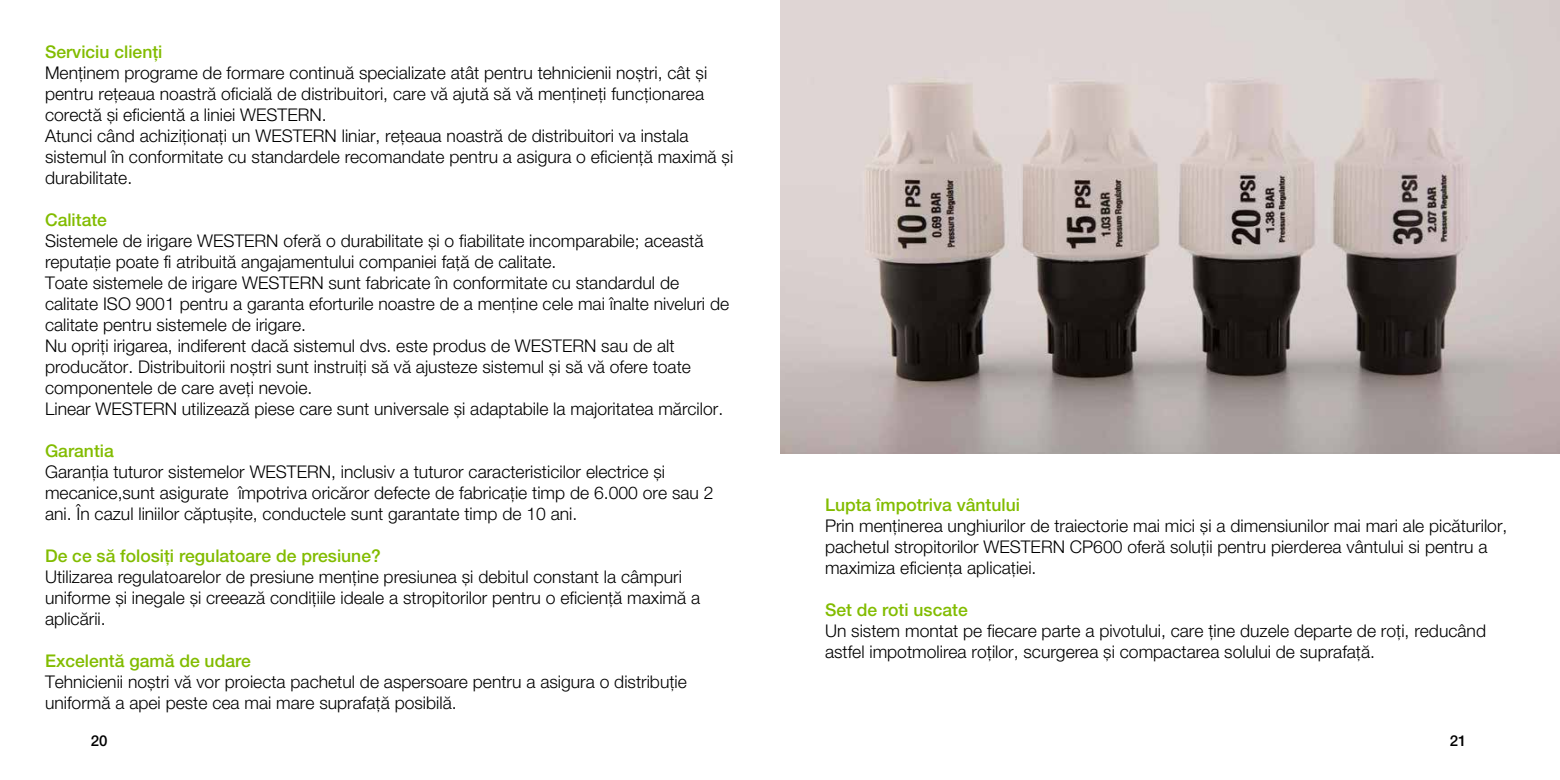
<style>
.page{position:relative;width:1560px;height:780px;background:#fff}
.page>*{position:absolute;margin:0;border:0;box-sizing:border-box;transform-origin:0 0}
.t1{font:300 17.5px/21px "Helvetica U";color:#000}
.t2{font:500 17.5px "Helvetica U";color:#82bc00}
.t3{font:500 15px "Helvetica U";color:#000}
</style>
<div class="page">
<img style="left:780px;top:0;width:779px;height:454px">
<p class="t2" style="left:45px;top:41px;width:119px">Serviciu clienți</p>
<p class="t1" style="left:45px;top:61px;width:689px">Menținem programe de formare continuă specializate atât pentru tehnicienii noștri, cât și pentru rețeaua noastră oficială de distribuitori, care vă ajută să vă mențineți funcționarea corectă și eficientă a liniei WESTERN.<br>Atunci când achiziționați un WESTERN liniar, rețeaua noastră de distribuitori va instala sistemul în conformitate cu standardele recomandate pentru a asigura o eficiență maximă și durabilitate.</p>
<p class="t2" style="left:45px;top:209px;width:63px">Calitate</p>
<p class="t1" style="left:45px;top:229px;width:685px">Sistemele de irigare WESTERN oferă o durabilitate și o fiabilitate incomparabile; această reputație poate fi atribuită angajamentului companiei față de calitate.<br>Toate sistemele de irigare WESTERN sunt fabricate în conformitate cu standardul de calitate ISO 9001 pentru a garanta eforturile noastre de a menține cele mai înalte niveluri de calitate pentru sistemele de irigare.<br>Nu opriți irigarea, indiferent dacă sistemul dvs. este produs de WESTERN sau de alt producător. Distribuitorii noștri sunt instruiți să vă ajusteze sistemul și să vă ofere toate componentele de care aveți nevoie.<br>Linear WESTERN utilizează piese care sunt universale și adaptabile la majoritatea mărcilor.</p>
<p class="t2" style="left:45px;top:440px;width:70px">Garantia</p>
<p class="t1" style="left:45px;top:460px;width:670px">Garanția tuturor sistemelor WESTERN, inclusiv a tuturor caracteristicilor electrice și mecanice,sunt asigurate împotriva oricăror defecte de fabricație timp de 6.000 ore sau 2 ani. În cazul liniilor căptușite, conductele sunt garantate timp de 10 ani.</p>
<p class="t2" style="left:45px;top:545px;width:337px">De ce să folosiți regulatoare de presiune?</p>
<p class="t1" style="left:45px;top:565px;width:656px">Utilizarea regulatoarelor de presiune menține presiunea și debitul constant la câmpuri uniforme și inegale și creează condițiile ideale a stropitorilor pentru o eficiență maximă a aplicării.</p>
<p class="t2" style="left:45px;top:650px;width:207px">Excelentă gamă de udare</p>
<p class="t1" style="left:45px;top:670px;width:643px">Tehnicienii noștri vă vor proiecta pachetul de aspersoare pentru a asigura o distribuție uniformă a apei peste cea mai mare suprafață posibilă.</p>
<p class="t2" style="left:825px;top:494px;width:196px">Lupta împotriva vântului</p>
<p class="t1" style="left:825px;top:514px;width:683px">Prin menținerea unghiurilor de traiectorie mai mici și a dimensiunilor mai mari ale picăturilor, pachetul stropitorilor WESTERN CP600 oferă soluții pentru pierderea vântului si pentru a maximiza eficiența aplicației.</p>
<p class="t2" style="left:825px;top:599px;width:144px">Set de roti uscate</p>
<p class="t1" style="left:825px;top:619px;width:662px">Un sistem montat pe fiecare parte a pivotului, care ține duzele departe de roți, reducând astfel impotmolirea roților, scurgerea și compactarea solului de suprafață.</p>
<p class="t3" style="left:91px;top:731px;width:18px">20</p>
<p class="t3" style="left:1449px;top:731px;width:18px">21</p>
</div>
